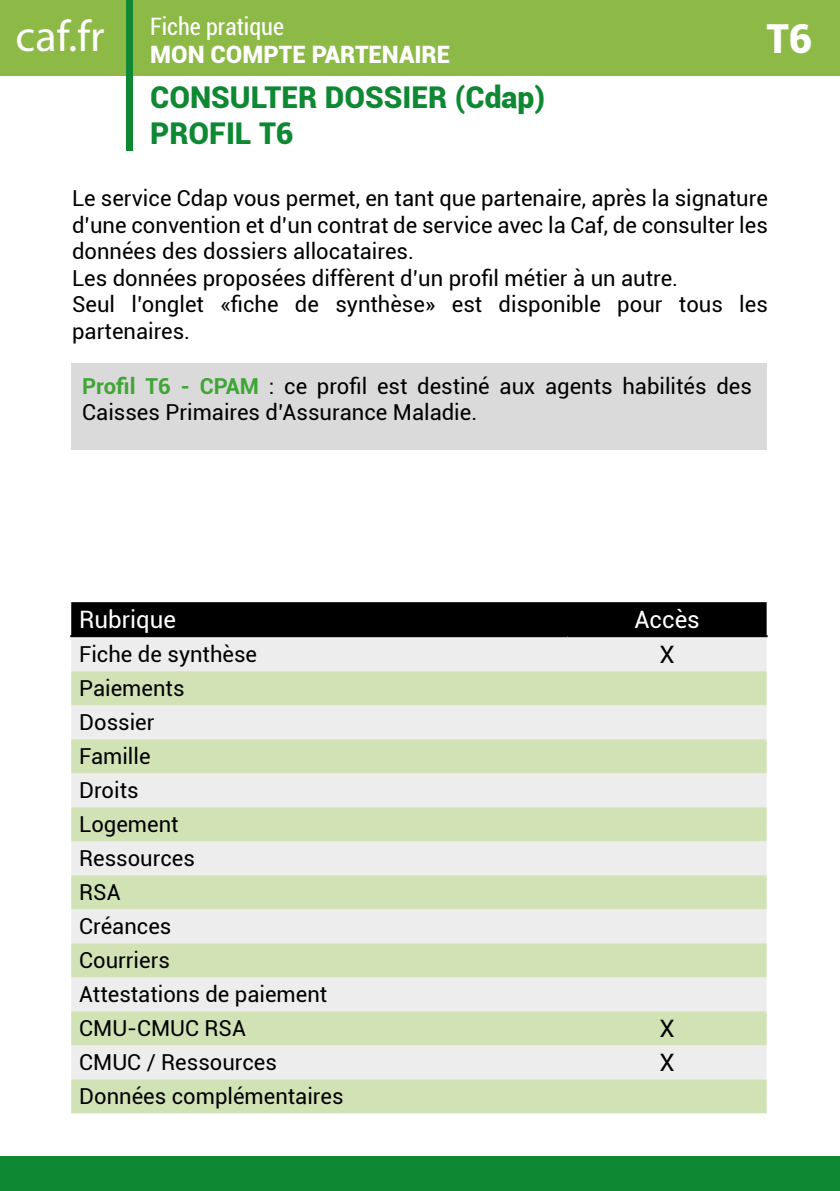
<style>
.page{position:relative;width:840px;height:1191px;background:#fff}
.page>*{position:absolute;margin:0;border:0;box-sizing:border-box;transform-origin:0 0}
.t1{font:900 40px "Roboto";color:#fff}
.t2{font:900 30px/36px "Roboto";color:#0e8833}
.t3{font:900 24px "Roboto";color:#fff}
.t4{font:condensed 24px "Roboto";color:#fff}
.t5{font:24px "Roboto";color:#fff}
.t6{font:24px "Roboto";color:#000}
.t7{font:22px/34px "Roboto";color:#000}
.s1{font-family:"Myriad Pro";font-stretch:normal;font-size:44.2px}
.s2{font-weight:700;color:#3fa535}
</style>
<div class="page">
<div style="left:0;top:0;width:839px;height:75px;background:#8dba47"></div>
<div style="left:127px;top:0;width:6px;height:150px;background:#0e8833"></div>
<div style="left:71px;top:363px;width:695px;height:86px;background:#dadada"></div>
<div style="left:71px;top:602px;width:695px;height:33px;background:#000"></div>
<div style="left:71px;top:637px;width:695px;height:34px;background:#ededed"></div>
<svg style="left:71px;top:671px;width:695px;height:442px;background:#dee7ce"></svg>
<hr style="left:566px;top:603px;width:2px;height:32px;background:#000">
<hr style="left:70px;top:635px;width:497px;height:2px;background:#000">
<hr style="left:567px;top:635px;width:200px;height:2px;background:#000">
<div style="left:0;top:1157px;width:839px;height:34px;background:#0e8833"></div>
<p class="t4" style="left:16px;top:10px;width:270px"><span class="s1">caf.fr</span> Fiche pratique</p>
<p class="t3" style="left:150px;top:37px;width:301px">MON COMPTE PARTENAIRE</p>
<h2 class="t2" style="left:150px;top:78px;width:396px">CONSULTER DOSSIER (Cdap)<br>PROFIL T6</h2>
<h1 class="t1" style="left:766px;top:10px;width:47px">T6</h1>
<p class="t7" style="left:72px;top:185px;width:697px;line-height:26.4px">Le service Cdap vous permet, en tant que partenaire, après la signature d’une convention et d’un contrat de service avec la Caf, de consulter les données des dossiers allocataires.<br>Les données proposées diffèrent d’un profil métier à un autre.<br>Seul l’onglet «fiche de synthèse» est disponible pour tous les partenaires.</p>
<p class="t7" style="left:82px;top:372px;width:670px;line-height:26.4px"><span class="s2">Profil T6 - CPAM</span> : ce profil est destiné aux agents habilités des<br>Caisses Primaires d’Assurance Maladie.</p>
<p class="t5" style="left:79px;top:603px;width:98px">Rubrique</p>
<p class="t5" style="left:634px;top:603px;width:67px">Accès</p>
<p class="t7" style="left:79px;top:636px;width:179px">Fiche de synthèse</p>
<p class="t6" style="left:659px;top:638px;width:17px">X</p>
<p class="t7" style="left:79px;top:670px;width:249px">Paiements<br>Dossier<br>Famille<br>Droits<br>Logement<br>Ressources<br>RSA<br>Créances<br>Courriers<br>Attestations de paiement<br>CMU-CMUC RSA</p>
<p class="t6" style="left:659px;top:1012px;width:17px">X</p>
<p class="t7" style="left:79px;top:1044px;width:199px">CMUC / Ressources</p>
<p class="t6" style="left:659px;top:1046px;width:17px">X</p>
<p class="t7" style="left:79px;top:1078px;width:266px">Données complémentaires</p>
</div>
